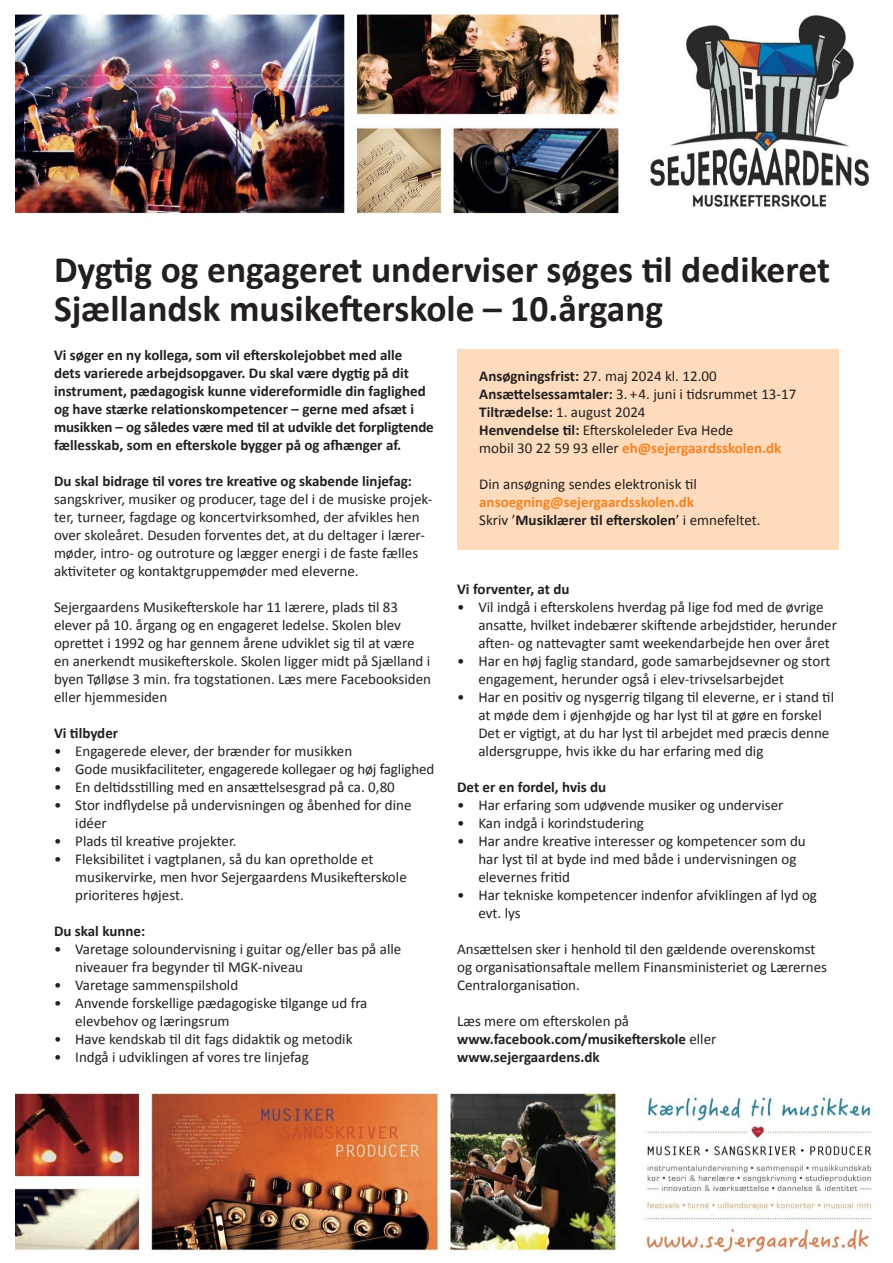
<style>
.page{position:relative;width:893px;height:1263px;background:#fff}
.page>*{position:absolute;margin:0;border:0;box-sizing:border-box;transform-origin:0 0}
.t1{font:700 37.5px/39px "Calibri";color:#231f20}
.t2{font:15px/18px "Calibri";color:#231f20}
.t3{font:700 15px/18px "Calibri";color:#231f20}
.t4{font:700 15px "Calibri";color:#f58220}
.s1{font-weight:700}
.s2{font-weight:400}
.s3{font-weight:400;color:#231f20}
.s4{font-weight:700;color:#f58220}
</style>
<div class="page">
<img style="left:16px;top:15px;width:853px;height:199px">
<img style="left:16px;top:1090px;width:856px;height:163px">
<div style="left:457px;top:349px;width:382px;height:201px;background:#fddbbc"></div>
<p class="t1" style="left:54px;top:248px;width:778px">Dygtig og engageret underviser søges til dedikeret<br>Sjællandsk musikefterskole – 10.årgang</p>
<p class="t3" style="left:54px;top:346px;width:381px">Vi søger en ny kollega, som vil efterskolejobbet med alle<br>dets varierede arbejdsopgaver. Du skal være dygtig på dit instrument, pædagogisk kunne videreformidle din faglighed og have stærke relationskompetencer – gerne med afsæt i musikken – og således være med til at udvikle det forpligtende fællesskab, som en efterskole bygger på og afhænger af.</p>
<p class="t2" style="left:54px;top:472px;width:380px"><span class="s1">Du skal bidrage til vores tre kreative og skabende linjefag: </span>sangskriver, musiker og producer, tage del i de musiske projek&shy;ter, turneer, fagdage og koncertvirksomhed, der afvikles hen over skoleåret. Desuden forventes det, at du deltager i lærer&shy;møder, intro- og outroture og lægger energi i de faste fælles aktiviteter og kontaktgruppemøder med eleverne.</p>
<p class="t2" style="left:54px;top:598px;width:379px">Sejergaardens Musikefterskole har 11 lærere, plads til 83 elever på 10. årgang og en engageret ledelse. Skolen blev oprettet i 1992 og har gennem årene udviklet sig til at være en anerkendt musikefterskole. Skolen ligger midt på Sjælland i byen Tølløse 3 min. fra togstationen. Læs mere Facebooksiden eller hjemmesiden</p>
<p class="t3" style="left:54px;top:724px;width:66px">Vi tilbyder</p>
<p class="t2" style="left:54px;top:742px;width:300px">• Engagerede elever, der brænder for musikken</p>
<p class="t2" style="left:54px;top:760px;width:382px">• Gode musikfaciliteter, engagerede kollegaer og høj faglighed</p>
<p class="t2" style="left:54px;top:778px;width:342px">• En deltidsstilling med en ansættelsesgrad på ca. 0,80</p>
<p class="t2" style="left:75px;top:796px;width:338px;text-indent:-21px">• Stor indflydelse på undervisningen og åbenhed for dine idéer</p>
<p class="t2" style="left:54px;top:832px;width:184px">• Plads til kreative projekter.</p>
<p class="t2" style="left:75px;top:850px;width:333px;text-indent:-21px">• Fleksibilitet i vagtplanen, så du kan opretholde et musikervirke, men hvor Sejergaardens Musikefterskole prioriteres højest.</p>
<p class="t3" style="left:54px;top:922px;width:93px">Du skal kunne:</p>
<p class="t2" style="left:75px;top:940px;width:328px;text-indent:-21px">• Varetage soloundervisning i guitar og/eller bas på alle niveauer fra begynder til MGK-niveau</p>
<p class="t2" style="left:54px;top:976px;width:186px">• Varetage sammenspilshold</p>
<p class="t2" style="left:75px;top:994px;width:294px;text-indent:-21px">• Anvende forskellige pædagogiske tilgange ud fra elevbehov og læringsrum</p>
<p class="t2" style="left:54px;top:1030px;width:300px">• Have kendskab til dit fags didaktik og metodik</p>
<p class="t2" style="left:54px;top:1048px;width:256px">• Indgå i udviklingen af vores tre linjefag</p>
<p class="t2" style="left:479px;top:366px;width:239px"><span class="s1">Ansøgningsfrist:</span> 27. maj 2024 kl. 12.00</p>
<p class="t2" style="left:479px;top:384px;width:319px"><span class="s1">Ansættelsessamtaler:</span> 3. + 4. juni i tidsrummet 13-17</p>
<p class="t3" style="left:479px;top:402px;width:168px">Tiltrædelse: <span class="s2">1. august 2024</span></p>
<p class="t2" style="left:479px;top:420px;width:256px"><span class="s1">Henvendelse til:</span> Efterskoleleder Eva Hede</p>
<p class="t4" style="left:479px;top:437px;width:304px"><span class="s3">mobil 30 22 59 93 eller</span> eh@sejergaardsskolen.dk</p>
<p class="t2" style="left:479px;top:474px;width:219px">Din ansøgning sendes elektronisk til <span class="s4">ansoegning@sejergaardsskolen.dk</span></p>
<p class="t3" style="left:479px;top:510px;width:283px"><span class="s2">Skriv ’</span>Musiklærer til efterskolen<span class="s2">’ i emnefeltet.</span></p>
<p class="t3" style="left:457px;top:580px;width:114px">Vi forventer, at du</p>
<p class="t2" style="left:478px;top:598px;width:360px;text-indent:-21px">• Vil indgå i efterskolens hverdag på lige fod med de øvrige ansatte, hvilket indebærer skiftende arbejdstider, herunder aften- og nattevagter samt weekendarbejde hen over året</p>
<p class="t2" style="left:478px;top:652px;width:354px;text-indent:-21px">• Har en høj faglig standard, gode samarbejdsevner og stort engagement, herunder også i elev-trivselsarbejdet</p>
<p class="t2" style="left:478px;top:688px;width:357px;text-indent:-21px">• Har en positiv og nysgerrig tilgang til eleverne, er i stand til at møde dem i øjenhøjde og har lyst til at gøre en forskel Det er vigtigt, at du har lyst til arbejdet med præcis denne aldersgruppe, hvis ikke du har erfaring med dig</p>
<p class="t3" style="left:457px;top:778px;width:151px">Det er en fordel, hvis du</p>
<p class="t2" style="left:457px;top:796px;width:328px">• Har erfaring som udøvende musiker og underviser</p>
<p class="t2" style="left:457px;top:814px;width:188px">• Kan indgå i korindstudering</p>
<p class="t2" style="left:478px;top:832px;width:329px;text-indent:-21px">• Har andre kreative interesser og kompetencer som du har lyst til at byde ind med både i undervisningen og elevernes fritid</p>
<p class="t2" style="left:478px;top:886px;width:340px;text-indent:-21px">• Har tekniske kompetencer indenfor afviklingen af lyd og evt. lys</p>
<p class="t2" style="left:457px;top:940px;width:371px">Ansættelsen sker i henhold til den gældende overenskomst og organisationsaftale mellem Finansministeriet og Lærernes<br>Centralorganisation.</p>
<p class="t3" style="left:457px;top:1012px;width:261px"><span class="s2">Læs mere om efterskolen på </span>www.facebook.com/musikefterskole <span class="s2">eller </span>www.sejergaardens.dk</p>
</div>
